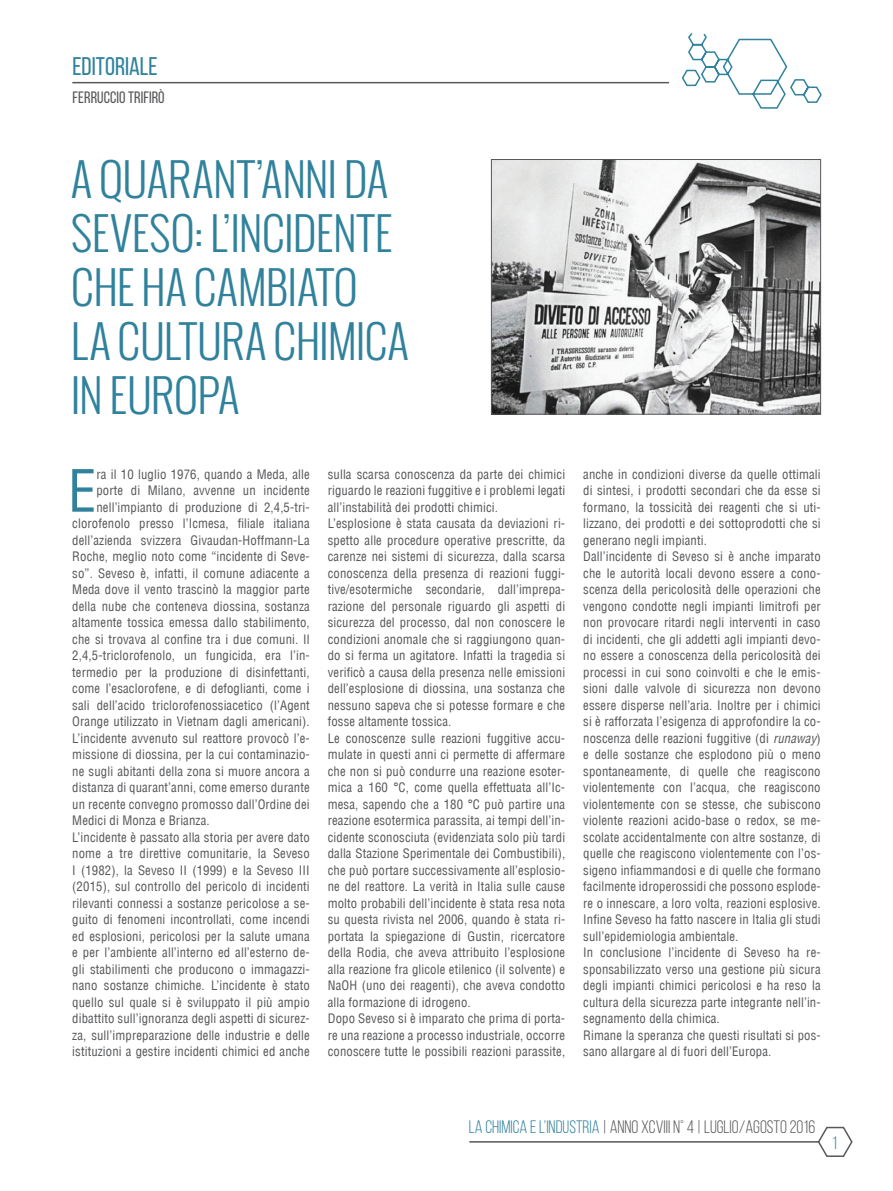
<style>
.page{position:relative;width:893px;height:1191px;background:#fff}
.page>*{position:absolute;margin:0;border:0;box-sizing:border-box;transform-origin:0 0}
.t1{font:condensed 56.7px "Helvetica LT";color:#30829c}
.t2{font:300 45px/54px "Oswald";letter-spacing:-.02em;color:#30829c}
.t3{font:25.5px "Bebas Neue";color:#30829c}
.t4{font:18px "Bebas Neue";color:#57585a}
.t5{font:18px "Bebas Neue";color:#30829c}
.t6{font:16.5px "Bebas Neue";letter-spacing:.005em;color:#57585a}
.t7{font:condensed 12.75px/16.5px "Helvetica LT";letter-spacing:.01em;color:#57585a}
.s1{font-style:italic}
.s2{color:#30829c}
</style>
<div class="page">
<img style="left:493px;top:161px;width:326px;height:251px">
<div style="left:491px;top:159px;width:330px;height:255px;border:1px solid #57585a"></div>
<svg style="left:469px;top:1126px;width:384px;height:31px"></svg>
<hr style="left:72px;top:82px;width:597px;height:1px;background:#57585a">
<svg style="left:681px;top:33px;width:141px;height:76px"></svg>
<h3 class="t3" style="left:73px;top:52px;width:87px">EDITORIALE</h3>
<p class="t6" style="left:73px;top:88px;width:94px">FERRUCCIO TRIFIRÒ</p>
<h2 class="t2" style="left:71px;top:152px;width:340px">A QUARANT’ANNI DA<br>SEVESO: L’INCIDENTE<br>CHE HA CAMBIATO<br>LA CULTURA CHIMICA<br>IN EUROPA</h2>
<h1 class="t1" style="left:68px;top:455px;width:30px">E</h1>
<p class="t7" style="left:96px;top:466px;width:215px">ra il 10 luglio 1976, quando a Meda, alle</p>
<p class="t7" style="left:96px;top:482px;width:215px">porte di Milano, avvenne un incidente</p>
<p class="t7" style="left:96px;top:499px;width:215px">nell’impianto di produzione di 2,4,5-tri-</p>
<p class="t7" style="left:72px;top:515px;width:239px">clorofenolo presso l’Icmesa, filiale italiana</p>
<p class="t7" style="left:72px;top:532px;width:239px">dell’azienda svizzera Givaudan-Hoffmann-La</p>
<p class="t7" style="left:72px;top:548px;width:239px">Roche, meglio noto come “incidente di Seve-</p>
<p class="t7" style="left:72px;top:565px;width:239px">so”. Seveso è, infatti, il comune adiacente a</p>
<p class="t7" style="left:72px;top:581px;width:239px">Meda dove il vento trascinò la maggior parte</p>
<p class="t7" style="left:72px;top:598px;width:239px">della nube che conteneva diossina, sostanza</p>
<p class="t7" style="left:72px;top:614px;width:239px">altamente tossica emessa dallo stabilimento,</p>
<p class="t7" style="left:72px;top:631px;width:239px">che si trovava al confine tra i due comuni. Il</p>
<p class="t7" style="left:72px;top:647px;width:239px">2,4,5-triclorofenolo, un fungicida, era l’in-</p>
<p class="t7" style="left:72px;top:664px;width:239px">termedio per la produzione di disinfettanti,</p>
<p class="t7" style="left:72px;top:680px;width:239px">come l’esaclorofene, e di defoglianti, come i</p>
<p class="t7" style="left:72px;top:697px;width:239px">sali dell’acido triclorofenossiacetico (l’Agent</p>
<p class="t7" style="left:72px;top:713px;width:239px">Orange utilizzato in Vietnam dagli americani).</p>
<p class="t7" style="left:72px;top:730px;width:239px">L’incidente avvenuto sul reattore provocò l’e-</p>
<p class="t7" style="left:72px;top:746px;width:239px">missione di diossina, per la cui contaminazio-</p>
<p class="t7" style="left:72px;top:763px;width:239px">ne sugli abitanti della zona si muore ancora a</p>
<p class="t7" style="left:72px;top:779px;width:239px">distanza di quarant’anni, come emerso durante</p>
<p class="t7" style="left:72px;top:796px;width:239px">un recente convegno promosso dall’Ordine dei</p>
<p class="t7" style="left:72px;top:812px;width:139px">Medici di Monza e Brianza.</p>
<p class="t7" style="left:72px;top:828px;width:239px">L’incidente è passato alla storia per avere dato</p>
<p class="t7" style="left:72px;top:845px;width:239px">nome a tre direttive comunitarie, la Seveso</p>
<p class="t7" style="left:72px;top:861px;width:239px">I (1982), la Seveso II (1999) e la Seveso III</p>
<p class="t7" style="left:72px;top:878px;width:239px">(2015), sul controllo del pericolo di incidenti</p>
<p class="t7" style="left:72px;top:894px;width:239px">rilevanti connessi a sostanze pericolose a se-</p>
<p class="t7" style="left:72px;top:911px;width:239px">guito di fenomeni incontrollati, come incendi</p>
<p class="t7" style="left:72px;top:927px;width:239px">ed esplosioni, pericolosi per la salute umana</p>
<p class="t7" style="left:72px;top:944px;width:239px">e per l’ambiente all’interno ed all’esterno de-</p>
<p class="t7" style="left:72px;top:960px;width:239px">gli stabilimenti che producono o immagazzi-</p>
<p class="t7" style="left:72px;top:977px;width:239px">nano sostanze chimiche. L’incidente è stato</p>
<p class="t7" style="left:72px;top:993px;width:239px">quello sul quale si è sviluppato il più ampio</p>
<p class="t7" style="left:72px;top:1010px;width:239px">dibattito sull’ignoranza degli aspetti di sicurez-</p>
<p class="t7" style="left:72px;top:1026px;width:239px">za, sull’impreparazione delle industrie e delle</p>
<p class="t7" style="left:72px;top:1043px;width:239px">istituzioni a gestire incidenti chimici ed anche</p>
<p class="t7" style="left:328px;top:465px;width:239px">sulla scarsa conoscenza da parte dei chimici riguardo le reazioni fuggitive e i problemi legati all’instabilità dei prodotti chimici.<br>L’esplosione è stata causata da deviazioni ri&shy;spetto alle procedure operative prescritte, da carenze nei sistemi di sicurezza, dalla scarsa conoscenza della presenza di reazioni fuggi&shy;tive/esotermiche secondarie, dall’imprepa&shy;razione del personale riguardo gli aspetti di sicurezza del processo, dal non conoscere le condizioni anomale che si raggiungono quan&shy;do si ferma un agitatore. Infatti la tragedia si verificò a causa della presenza nelle emissioni dell’esplosione di diossina, una sostanza che nessuno sapeva che si potesse formare e che fosse altamente tossica.<br>Le conoscenze sulle reazioni fuggitive accu&shy;mulate in questi anni ci permette di affermare che non si può condurre una reazione esoter&shy;mica a 160 °C, come quella effettuata all’Ic&shy;mesa, sapendo che a 180 °C può partire una reazione esotermica parassita, ai tempi dell’in&shy;cidente sconosciuta (evidenziata solo più tardi dalla Stazione Sperimentale dei Combustibili), che può portare successivamente all’esplosio&shy;ne del reattore. La verità in Italia sulle cause molto probabili dell’incidente è stata resa nota su questa rivista nel 2006, quando è stata ri&shy;portata la spiegazione di Gustin, ricercatore della Rodia, che aveva attribuito l’esplosione alla reazione fra glicole etilenico (il solvente) e NaOH (uno dei reagenti), che aveva condotto alla formazione di idrogeno.<br>Dopo Seveso si è imparato che prima di porta&shy;re una reazione a processo industriale, occorre conoscere tutte le possibili reazioni parassite,</p>
<p class="t7" style="left:583px;top:465px;width:239px">anche in condizioni diverse da quelle ottimali di sintesi, i prodotti secondari che da esse si formano, la tossicità dei reagenti che si uti&shy;lizzano, dei prodotti e dei sottoprodotti che si generano negli impianti.<br>Dall’incidente di Seveso si è anche imparato che le autorità locali devono essere a cono&shy;scenza della pericolosità delle operazioni che vengono condotte negli impianti limitrofi per non provocare ritardi negli interventi in caso di incidenti, che gli addetti agli impianti devo&shy;no essere a conoscenza della pericolosità dei processi in cui sono coinvolti e che le emis&shy;sioni dalle valvole di sicurezza non devono essere disperse nell’aria. Inoltre per i chimici si è rafforzata l’esigenza di approfondire la co&shy;noscenza delle reazioni fuggitive (di <span class="s1">runaway</span>) e delle sostanze che esplodono più o meno spontaneamente, di quelle che reagiscono violentemente con l’acqua, che reagiscono violentemente con se stesse, che subiscono violente reazioni acido-base o redox, se me&shy;scolate accidentalmente con altre sostanze, di quelle che reagiscono violentemente con l’os&shy;sigeno infiammandosi e di quelle che formano facilmente idroperossidi che possono esplode&shy;re o innescare, a loro volta, reazioni esplosive.<br>Infine Seveso ha fatto nascere in Italia gli studi sull’epidemiologia ambientale.<br>In conclusione l’incidente di Seveso ha re&shy;sponsabilizzato verso una gestione più sicura degli impianti chimici pericolosi e ha reso la cultura della sicurezza parte integrante nell’in&shy;segnamento della chimica.<br>Rimane la speranza che questi risultati si pos&shy;sano allargare al di fuori dell’Europa.</p>
<h3 class="t4" style="left:469px;top:1117px;width:348px"><span class="s2">LA CHIMICA E L’INDUSTRIA</span> | ANNO XCVIII N° 4 | LUGLIO/AGOSTO 2016</h3>
<h3 class="t5" style="left:832px;top:1133px;width:7px">1</h3>
</div>
